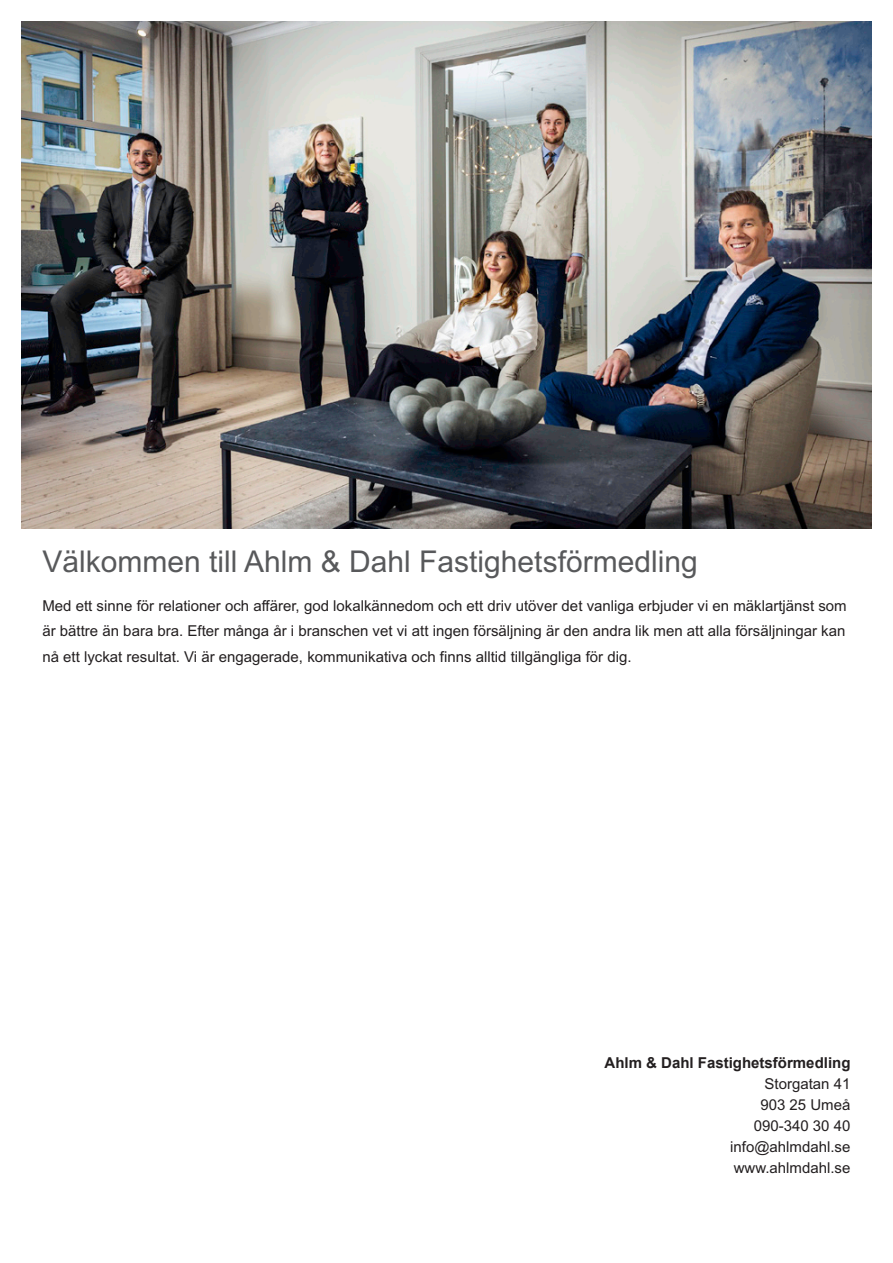
<style>
.page{position:relative;width:893px;height:1263px;background:#fff}
.page>*{position:absolute;margin:0;border:0;box-sizing:border-box;transform-origin:0 0}
.t1{font:30px "Arial";color:#58595b}
.t2{font:15px/21px "Arial";color:#231f20;text-align:justify}
.t3{font:700 15px "Arial";color:#231f20}
</style>
<div class="page">
<img style="left:21px;top:21px;width:851px;height:508px">
<h1 class="t1" style="left:42px;top:541px;width:657px">Välkommen till Ahlm &amp; Dahl Fastighetsförmedling</h1>
<p class="t2" style="left:42px;top:593px;width:806px;line-height:25.5px">Med ett sinne för relationer och affärer, god lokalkännedom och ett driv utöver det vanliga erbjuder vi en mäklartjänst som är bättre än bara bra. Efter många år i branschen vet vi att ingen försäljning är den andra lik men att alla försäljningar kan nå ett lyckat resultat. Vi är engagerade, kommunikativa och finns alltid tillgängliga för dig.</p>
<p class="t3" style="left:605px;top:1052px;width:247px">Ahlm &amp; Dahl Fastighetsförmedling</p>
<p class="t2" style="left:730px;top:1073px;width:122px;text-align:right">Storgatan 41<br>903 25 Umeå<br>090‑340 30 40 info@ahlmdahl.se www.ahlmdahl.se</p>
</div>
